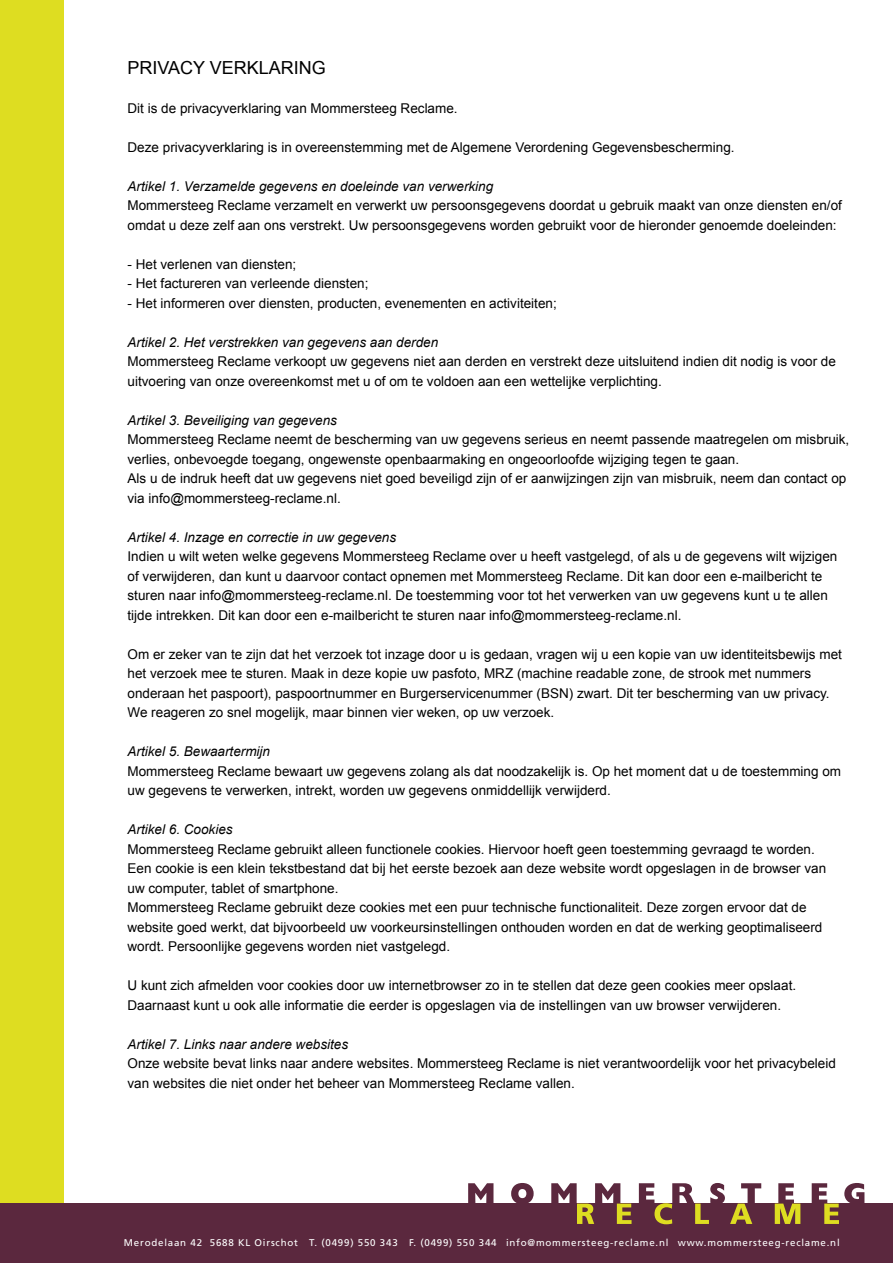
<style>
.page{position:relative;width:893px;height:1263px;background:#fff}
.page>*{position:absolute;margin:0;border:0;box-sizing:border-box;transform-origin:0 0}
.t1{font:18px "Arial";color:#000}
.t2{font:13.5px/19.5px "Arial";color:#000}
.t3{font:italic 13.5px "Arial";color:#000}
.t4{font:9.75px "Frutiger LT";letter-spacing:.08em;color:#fff}
</style>
<div class="page">
<div style="left:0;top:0;width:64px;height:1262px;background:#dedd21"></div>
<svg style="left:468px;top:1183px;width:25px;height:20px"></svg>
<svg style="left:511px;top:1183px;width:23px;height:20px"></svg>
<div style="left:0;top:1203px;width:893px;height:60px;background:#5b283e"></div>
<svg style="left:551px;top:1183px;width:81px;height:41px"></svg>
<svg style="left:639px;top:1183px;width:122px;height:41px"></svg>
<svg style="left:775px;top:1183px;width:25px;height:41px"></svg>
<svg style="left:812px;top:1183px;width:52px;height:41px"></svg>
<h1 class="t1" style="left:128px;top:56px;width:200px">PRIVACY VERKLARING</h1>
<p class="t2" style="left:128px;top:98px;width:332px">Dit is de privacyverklaring van Mommersteeg Reclame.</p>
<p class="t2" style="left:128px;top:137px;width:609px">Deze privacyverklaring is in overeenstemming met de Algemene Verordening Gegevensbescherming.</p>
<p class="t3" style="left:128px;top:177px;width:367px">Artikel 1. Verzamelde gegevens en doeleinde van verwerking</p>
<p class="t2" style="left:128px;top:196px;width:716px">Mommersteeg Reclame verzamelt en verwerkt uw persoonsgegevens doordat u gebruik maakt van onze diensten en/of omdat u deze zelf aan ons verstrekt. Uw persoonsgegevens worden gebruikt voor de hieronder genoemde doeleinden:</p>
<p class="t2" style="left:128px;top:254px;width:170px">- Het verlenen van diensten;</p>
<p class="t2" style="left:128px;top:274px;width:242px">- Het factureren van verleende diensten;</p>
<p class="t2" style="left:128px;top:293px;width:431px">- Het informeren over diensten, producten, evenementen en activiteiten;</p>
<p class="t3" style="left:128px;top:333px;width:312px">Artikel 2. Het verstrekken van gegevens aan derden</p>
<p class="t2" style="left:128px;top:352px;width:710px">Mommersteeg Reclame verkoopt uw gegevens niet aan derden en verstrekt deze uitsluitend indien dit nodig is voor de uitvoering van onze overeenkomst met u of om te voldoen aan een wettelijke verplichting.</p>
<p class="t3" style="left:128px;top:411px;width:211px">Artikel 3. Beveiliging van gegevens</p>
<p class="t2" style="left:128px;top:430px;width:723px">Mommersteeg Reclame neemt de bescherming van uw gegevens serieus en neemt passende maatregelen om misbruik, verlies, onbevoegde toegang, ongewenste openbaarmaking en ongeoorloofde wijziging tegen te gaan.<br>Als u de indruk heeft dat uw gegevens niet goed beveiligd zijn of er aanwijzingen zijn van misbruik, neem dan contact op via info@mommersteeg-reclame.nl.</p>
<p class="t3" style="left:128px;top:528px;width:270px">Artikel 4. Inzage en correctie in uw gegevens</p>
<p class="t2" style="left:128px;top:547px;width:711px">Indien u wilt weten welke gegevens Mommersteeg Reclame over u heeft vastgelegd, of als u de gegevens wilt wijzigen of verwijderen, dan kunt u daarvoor contact opnemen met Mommersteeg Reclame. Dit kan door een e-mailbericht te sturen naar info@mommersteeg-reclame.nl. De toestemming voor tot het verwerken van uw gegevens kunt u te allen tijde intrekken. Dit kan door een e-mailbericht te sturen naar info@mommersteeg-reclame.nl.</p>
<p class="t2" style="left:128px;top:644px;width:716px">Om er zeker van te zijn dat het verzoek tot inzage door u is gedaan, vragen wij u een kopie van uw identiteitsbewijs met het verzoek mee te sturen. Maak in deze kopie uw pasfoto, MRZ (machine readable zone, de strook met nummers onderaan het paspoort), paspoortnummer en Burgerservicenummer (BSN) zwart. Dit ter bescherming van uw privacy.<br>We reageren zo snel mogelijk, maar binnen vier weken, op uw verzoek.</p>
<p class="t3" style="left:128px;top:743px;width:144px">Artikel 5. Bewaartermijn</p>
<p class="t2" style="left:128px;top:761px;width:715px">Mommersteeg Reclame bewaart uw gegevens zolang als dat noodzakelijk is. Op het moment dat u de toestemming om uw gegevens te verwerken, intrekt, worden uw gegevens onmiddellijk verwijderd.</p>
<p class="t3" style="left:128px;top:821px;width:107px">Artikel 6. Cookies</p>
<p class="t2" style="left:128px;top:839px;width:700px">Mommersteeg Reclame gebruikt alleen functionele cookies. Hiervoor hoeft geen toestemming gevraagd te worden.<br>Een cookie is een klein tekstbestand dat bij het eerste bezoek aan deze website wordt opgeslagen in de browser van uw computer, tablet of smartphone.<br>Mommersteeg Reclame gebruikt deze cookies met een puur technische functionaliteit. Deze zorgen ervoor dat de website goed werkt, dat bijvoorbeeld uw voorkeursinstellingen onthouden worden en dat de werking geoptimaliseerd wordt. Persoonlijke gegevens worden niet vastgelegd.</p>
<p class="t2" style="left:128px;top:976px;width:670px">U kunt zich afmelden voor cookies door uw internetbrowser zo in te stellen dat deze geen cookies meer opslaat.<br>Daarnaast kunt u ook alle informatie die eerder is opgeslagen via de instellingen van uw browser verwijderen.</p>
<p class="t3" style="left:128px;top:1035px;width:222px">Artikel 7. Links naar andere websites</p>
<p class="t2" style="left:128px;top:1054px;width:710px">Onze website bevat links naar andere websites. Mommersteeg Reclame is niet verantwoordelijk voor het privacybeleid van websites die niet onder het beheer van Mommersteeg Reclame vallen.</p>
<p class="t4" style="left:124px;top:1237px;width:717px">Merodelaan 42 5688 KL Oirschot T. (0499) 550 343 F. (0499) 550 344 info@mommersteeg-reclame.nl www.mommersteeg-reclame.nl</p>
</div>
